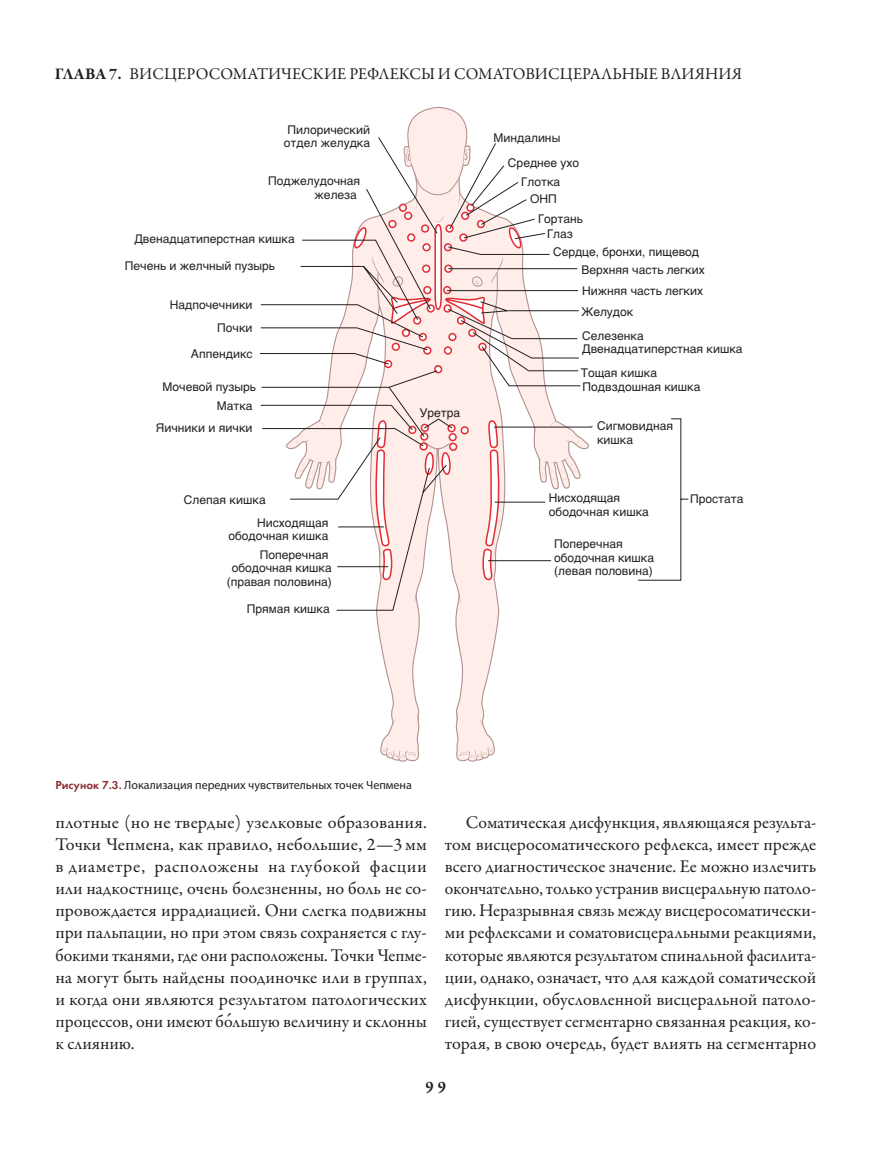
<style>
.page{position:relative;width:893px;height:1149px;background:#fff}
.page>*{position:absolute;margin:0;border:0;box-sizing:border-box;transform-origin:0 0}
.t1{font:18px/22.2px "Garamond Premr Pro";color:#231f20;text-align:justify}
.t2{font:18px "PT Serif";color:#231f20}
.t3{font:16.5px "Garamond Premr Pro";color:#231f20}
.t4{font:700 16.5px "Garamond Premr Pro";color:#231f20}
.t5{font:12px/13.5px "Helvetica";color:#231f20}
.t6{font:12px "Myriad Pro";color:#231f20}
.s1{font-weight:700}
.s2{font-family:"Futura Demi C";color:#8d2f34}
</style>
<div class="page">
<svg style="left:336px;top:107px;width:164px;height:654px"></svg>
<svg style="left:383px;top:747px;width:33px;height:13px"></svg>
<svg style="left:392px;top:719px;width:4px;height:6px"></svg>
<svg style="left:459px;top:747px;width:34px;height:13px"></svg>
<svg style="left:479px;top:719px;width:4px;height:6px"></svg>
<svg style="left:260px;top:136px;width:429px;height:474px"></svg>
<p class="t3" style="left:55px;top:64px;width:689px"><span class="s1">ГЛАВА 7.</span> ВИСЦЕРОСОМАТИЧЕСКИЕ РЕФЛЕКСЫ И СОМАТОВИСЦЕРАЛЬНЫЕ ВЛИЯНИЯ</p>
<p class="t5" style="left:284px;top:123px;width:88px;text-align:center">Пилорический отдел желудка</p>
<p class="t5" style="left:508px;top:126px;width:73px;line-height:24.6px;text-indent:-14px">Миндалины<br>Среднее ухо</p>
<p class="t5" style="left:268px;top:174px;width:93px;text-align:right">Поджелудочная железа</p>
<p class="t5" style="left:134px;top:233px;width:162px">Двенадцатиперстная кишка</p>
<p class="t5" style="left:125px;top:259px;width:151px">Печень и желчный пузырь</p>
<p class="t5" style="left:170px;top:293px;width:84px;line-height:23.4px;text-align:right">Надпочечники<br>Почки</p>
<p class="t5" style="left:191px;top:347px;width:63px">Аппендикс</p>
<p class="t5" style="left:163px;top:377px;width:95px;line-height:19.5px;text-align:right">Мочевой пузырь<br>Матка</p>
<p class="t5" style="left:156px;top:421px;width:98px">Яичники и яички</p>
<p class="t5" style="left:257px;top:488px;width:73px;line-height:22.5px;text-indent:-73px">Слепая кишка<br>Нисходящая</p>
<p class="t5" style="left:228px;top:529px;width:101px">ободочная кишка</p>
<p class="t5" style="left:227px;top:548px;width:107px;text-align:right">Поперечная ободочная кишка (правая половина)</p>
<p class="t5" style="left:247px;top:602px;width:84px">Прямая кишка</p>
<p class="t5" style="left:419px;top:406px;width:42px">Уретра</p>
<p class="t5" style="left:521px;top:173px;width:41px;line-height:17.2px;text-align:center">Глотка<br>ОНП</p>
<p class="t5" style="left:538px;top:211px;width:46px;line-height:15px;text-align:center">Гортань<br>Глаз</p>
<p class="t5" style="left:553px;top:245px;width:148px">Сердце, бронхи, пищевод</p>
<p class="t5" style="left:581px;top:260px;width:125px;line-height:20.5px">Верхняя часть легких<br>Нижняя часть легких<br>Желудок</p>
<p class="t5" style="left:582px;top:329px;width:63px">Селезенка</p>
<p class="t5" style="left:581px;top:337px;width:163px;line-height:24px">Двенадцатиперстная кишка<br>Тощая кишка</p>
<p class="t5" style="left:583px;top:380px;width:119px">Подвздошная кишка</p>
<p class="t5" style="left:597px;top:419px;width:78px">Сигмовидная кишка</p>
<p class="t5" style="left:549px;top:491px;width:101px">Нисходящая ободочная кишка</p>
<p class="t5" style="left:554px;top:537px;width:101px">Поперечная ободочная кишка (левая половина)</p>
<p class="t5" style="left:690px;top:492px;width:55px">Простата</p>
<p class="t6" style="left:56px;top:777px;width:358px"><span class="s2">Рисунок 7.3.</span> Локализация передних чувствительных точек Чепмена</p>
<p class="t1" style="left:55px;top:811px;width:373px">плотные (но не твердые) узелковые образования.<br>Точки Чепмена, как правило, небольшие, 2—3 мм в диаметре, расположены на глубокой фасции или надкостнице, очень болезненны, но боль не со&shy;провождается иррадиацией. Они слегка подвижны при пальпации, но при этом связь сохраняется с глу&shy;бокими тканями, где они расположены. Точки Чепме&shy;на могут быть найдены поодиночке или в группах, и когда они являются результатом патологических процессов, они имеют большую величину и склонны</p>
<p class="t2" style="left:233px;top:1008px;width:7px">́</p>
<p class="t1" style="left:56px;top:1032px;width:81px">к слиянию.</p>
<p class="t1" style="left:445px;top:811px;width:373px;text-indent:21px">Соматическая дисфункция, являющаяся результа&shy;том висцеросоматического рефлекса, имеет прежде всего диагностическое значение. Ее можно излечить окончательно, только устранив висцеральную патоло&shy;гию. Неразрывная связь между висцеросоматически&shy;ми рефлексами и соматовисцеральными реакциями, которые являются результатом спинальной фасилита&shy;ции, однако, означает, что для каждой соматической дисфункции, обусловленной висцеральной патоло&shy;гией, существует сегментарно связанная реакция, ко&shy;торая, в свою очередь, будет влиять на сегментарно</p>
<p class="t4" style="left:426px;top:1076px;width:22px">99</p>
</div>
